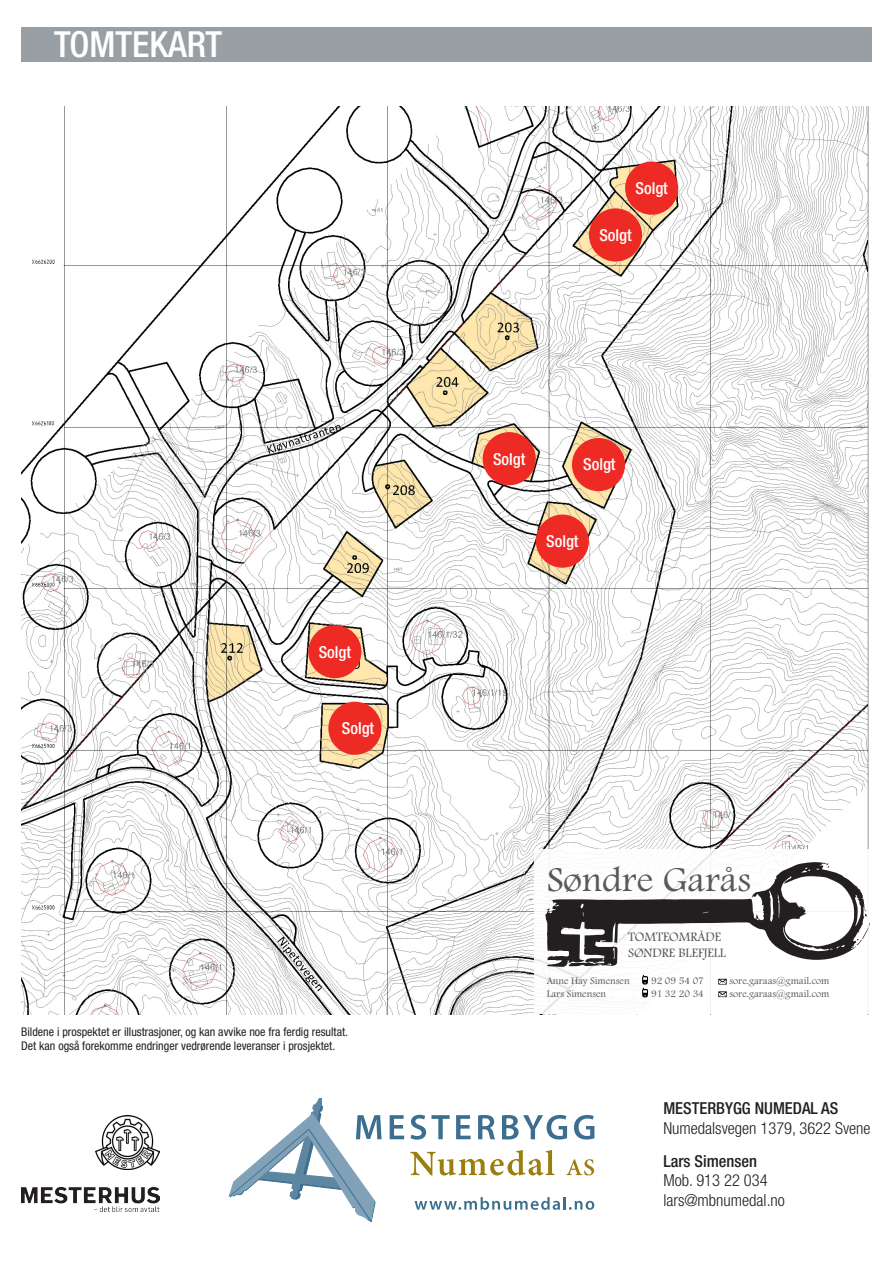
<style>
.page{position:relative;width:893px;height:1263px;background:#fff}
.page>*{position:absolute;margin:0;border:0;box-sizing:border-box;transform-origin:0 0}
.t1{font:36.15px "Footlight MT Light";color:#58595b}
.t2{font:500 condensed 36px "Helvetica Neue LT Std";color:#fff}
.t3{font:300 condensed 16.5px/19.8px "Helvetica Neue LT Std";color:#231f20}
.t4{font:500 condensed 16.5px "Helvetica Neue LT Std";color:#fff}
.t5{font:500 condensed 16.5px "Helvetica Neue LT Std";color:#231f20}
.t6{font:13.35px/16px "Footlight MT Light";color:#58595b}
.t7{font:condensed 12px/14.4px "Helvetica Neue LT Std";color:#231f20}
.t8{font:10.35px "Footlight MT Light";color:#58595b}
</style>
<div class="page">
<img style="left:21px;top:106px;width:848px;height:908px">
<img style="left:96px;top:1116px;width:64px;height:53px">
<svg style="left:229px;top:1098px;width:153px;height:124px"></svg>
<svg style="left:390px;top:1115px;width:14px;height:24px"></svg>
<svg style="left:411px;top:1115px;width:39px;height:24px"></svg>
<svg style="left:456px;top:1115px;width:15px;height:24px"></svg>
<svg style="left:478px;top:1115px;width:17px;height:24px"></svg>
<svg style="left:502px;top:1115px;width:65px;height:24px"></svg>
<svg style="left:574px;top:1115px;width:20px;height:24px"></svg>
<svg style="left:410px;top:1150px;width:144px;height:25px"></svg>
<svg style="left:566px;top:1159px;width:28px;height:16px"></svg>
<svg style="left:415px;top:1197px;width:179px;height:13px"></svg>
<div style="left:534px;top:850px;width:347px;height:164px;background:#fff"></div>
<svg style="left:545px;top:862px;width:325px;height:105px"></svg>
<svg style="left:718px;top:991px;width:9px;height:6px"></svg>
<svg style="left:718px;top:979px;width:9px;height:5px"></svg>
<svg style="left:642px;top:975px;width:6px;height:22px"></svg>
<div style="left:21px;top:27px;width:851px;height:34px;background:#99a0a5"></div>
<div style="left:308px;top:625px;width:53px;height:53px;background:#ee2a24;border-radius:50%"></div>
<div style="left:572px;top:438px;width:53px;height:53px;background:#ee2a24;border-radius:50%"></div>
<div style="left:328px;top:702px;width:53px;height:53px;background:#ee2a24;border-radius:50%"></div>
<div style="left:625px;top:162px;width:53px;height:53px;background:#ee2a24;border-radius:50%"></div>
<div style="left:589px;top:208px;width:53px;height:53px;background:#ee2a24;border-radius:50%"></div>
<img style="left:22px;top:1186px;width:138px;height:26px">
<div style="left:536px;top:514px;width:53px;height:54px;background:#ee2a24;border-radius:50%"></div>
<div style="left:483px;top:432px;width:53px;height:53px;background:#ee2a24;border-radius:50%"></div>
<h2 class="t2" style="left:54px;top:23px;width:170px">TOMTEKART</h2>
<h3 class="t4" style="left:319px;top:642px;width:34px">Solgt</h3>
<h3 class="t4" style="left:342px;top:718px;width:34px">Solgt</h3>
<p class="t7" style="left:21px;top:1024px;width:328px">Bildene i prospektet er illustrasjoner, og kan avvike noe fra ferdig resultat.<br>Det kan også forekomme endringer vedrørende leveranser i prosjektet.</p>
<h3 class="t4" style="left:635px;top:178px;width:34px">Solgt</h3>
<h3 class="t4" style="left:599px;top:225px;width:34px">Solgt</h3>
<h3 class="t4" style="left:493px;top:449px;width:34px">Solgt</h3>
<h3 class="t4" style="left:583px;top:455px;width:34px">Solgt</h3>
<h3 class="t4" style="left:546px;top:531px;width:34px">Solgt</h3>
<h1 class="t1" style="left:547px;top:858px;width:206px">Søndre Garås</h1>
<p class="t6" style="left:628px;top:929px;width:99px">TOMTEOMRÅDE<br>SØNDRE BLEFJELL</p>
<p class="t8" style="left:547px;top:975px;width:84px">Anne Hay Simensen</p>
<p class="t8" style="left:651px;top:975px;width:54px">92 09 54 07</p>
<p class="t8" style="left:729px;top:975px;width:101px">sore.garaas@gmail.com</p>
<p class="t8" style="left:547px;top:987px;width:61px">Lars Simensen</p>
<p class="t8" style="left:651px;top:987px;width:54px">91 32 20 34</p>
<p class="t8" style="left:729px;top:987px;width:101px">sore.garaas@gmail.com</p>
<h3 class="t5" style="left:663px;top:1098px;width:177px">MESTERBYGG NUMEDAL AS</h3>
<h3 class="t3" style="left:663px;top:1118px;width:209px">Numedalsvegen 1379, 3622 Svene</h3>
<h3 class="t5" style="left:663px;top:1151px;width:95px">Lars Simensen</h3>
<h3 class="t3" style="left:663px;top:1170px;width:123px">Mob. 913 22 034 lars@mbnumedal.no</h3>
</div>
